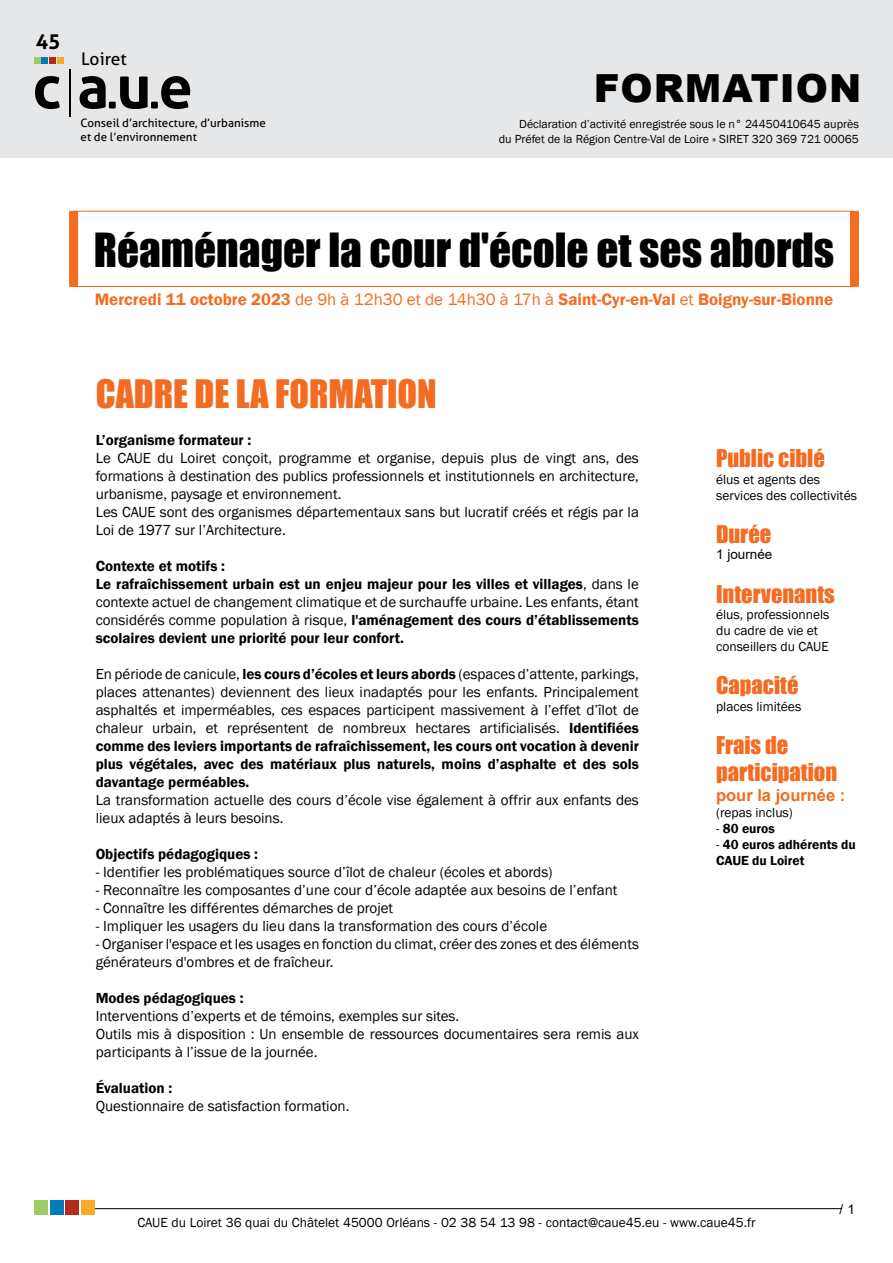
<style>
.page{position:relative;width:893px;height:1263px;background:#fff}
.page>*{position:absolute;margin:0;border:0;box-sizing:border-box;transform-origin:0 0}
.t1{font:43.2px "Impact";color:#000}
.t2{font:900 38.7px "Arial";letter-spacing:.025em;color:#000}
.t3{font:36px "Impact";color:#f36c21}
.t4{font:22.5px/27px "Impact";color:#f36c21}
.t5{font:700 20.7px "Aller";color:#000}
.t6{font:17.4px "Aller";color:#000}
.t7{font:600 16.95px "Franklin Gothic";color:#f36c21}
.t8{font:700 16.5px "Arial";color:#f36c21}
.t9{font:15px/18px "Franklin Gothic";color:#000}
.t10{font:600 15px/18px "Franklin Gothic";color:#000}
.t11{font:13.5px/16.2px "Franklin Gothic";color:#000}
.t12{font:600 13.5px/16.2px "Franklin Gothic";color:#000}
.t13{font:13.5px "Arial";color:#000}
.t14{font:12px/14.4px "Franklin Gothic";color:#000;text-align:right}
.t15{font:11.55px/14px "Aller";color:#000}
.s1{font-weight:400}
.s2{font-weight:600}
</style>
<div class="page">
<div style="left:0;top:0;width:893px;height:158px;background:#e6e7e8"></div>
<hr style="left:87px;top:1208px;width:755px;height:1px;background:#000">
<div style="left:41px;top:57px;width:7px;height:7px;background:#017cb7"></div>
<div style="left:34px;top:57px;width:6px;height:7px;background:#9bcd65"></div>
<div style="left:57px;top:57px;width:6px;height:7px;background:#fbaa29"></div>
<div style="left:49px;top:57px;width:7px;height:7px;background:#b22c1c"></div>
<hr style="left:69px;top:69px;width:2px;height:47px;background:#000">
<svg style="left:35px;top:76px;width:25px;height:33px"></svg>
<svg style="left:80px;top:76px;width:110px;height:33px"></svg>
<div style="left:50px;top:1201px;width:13px;height:14px;background:#017cb7"></div>
<div style="left:34px;top:1201px;width:14px;height:14px;background:#9bcd65"></div>
<div style="left:81px;top:1201px;width:14px;height:14px;background:#fbaa29"></div>
<div style="left:65px;top:1201px;width:14px;height:14px;background:#b22c1c"></div>
<hr style="left:72px;top:211px;width:782px;height:1px;background:#f36c21">
<hr style="left:72px;top:286px;width:782px;height:1px;background:#f36c21">
<div style="left:69px;top:211px;width:9px;height:76px;background:#f36c21"></div>
<div style="left:850px;top:211px;width:9px;height:76px;background:#f36c21"></div>
<h3 class="t5" style="left:36px;top:29px;width:26px">45</h3>
<p class="t6" style="left:81px;top:48px;width:47px">Loiret</p>
<p class="t15" style="left:81px;top:116px;width:187px">Conseil d’architecture, d’urbanisme et de l’environnement</p>
<h2 class="t2" style="left:594px;top:60px;width:269px">FORMATION</h2>
<p class="t14" style="left:499px;top:117px;width:362px">Déclaration d’activité enregistrée sous le n° 24450410645 auprès<br>du Préfet de la Région Centre-Val de Loire » SIRET 320 369 721 00065</p>
<h1 class="t1" style="left:94px;top:217px;width:742px">Réaménager la cour d'école et ses abords</h1>
<p class="t7" style="left:95px;top:289px;width:740px">Mercredi 11 octobre 2023 <span class="s1">de 9h à 12h30 et de 14h30 à 17h à</span> Saint-Cyr-en-Val <span class="s1">et</span> Boigny-sur-Bionne</p>
<h3 class="t3" style="left:96px;top:366px;width:343px">cadre de la formation</h3>
<p class="t10" style="left:96px;top:431px;width:157px">L’organisme formateur :</p>
<p class="t9" style="left:96px;top:450px;width:545px">Le CAUE du Loiret conçoit, programme et organise, depuis plus de vingt ans, des formations à destination des publics professionnels et institutionnels en architecture, urbanisme, paysage et environnement.<br>Les CAUE sont des organismes départementaux sans but lucratif créés et régis par la Loi de 1977 sur l’Architecture.</p>
<p class="t10" style="left:96px;top:557px;width:545px">Contexte et motifs :<br>Le rafraîchissement urbain est un enjeu majeur pour les villes et villages<span class="s1">, dans le contexte actuel de changement climatique et de surchauffe urbaine. Les enfants, étant considérés comme population à risque,</span> l'aménagement des cours d’établissements scolaires devient une priorité pour leur confort.</p>
<p class="t9" style="left:96px;top:666px;width:545px;text-align:justify">En période de canicule, <span class="s2">les cours d’écoles et leurs abords</span> (espaces d’attente, parkings, places attenantes) deviennent des lieux inadaptés pour les enfants. Principalement asphaltés et imperméables, ces espaces participent massivement à l’effet d’îlot de chaleur urbain, et représentent de nombreux hectares artificialisés. <span class="s2">Identifiées comme des leviers importants de rafraîchissement, les cours ont vocation à devenir plus végétales, avec des matériaux plus naturels, moins d’asphalte et des sols davantage perméables.</span></p>
<p class="t9" style="left:96px;top:792px;width:545px">La transformation actuelle des cours d’école vise également à offrir aux enfants des lieux adaptés à leurs besoins.</p>
<p class="t10" style="left:96px;top:845px;width:164px">Objectifs pédagogiques :</p>
<p class="t9" style="left:96px;top:864px;width:458px">- Identifier les problématiques source d’îlot de chaleur (écoles et abords)</p>
<p class="t9" style="left:96px;top:882px;width:523px">- Reconnaître les composantes d’une cour d’école adaptée aux besoins de l’enfant</p>
<p class="t9" style="left:96px;top:900px;width:299px">- Connaître les différentes démarches de projet</p>
<p class="t9" style="left:96px;top:918px;width:453px">- Impliquer les usagers du lieu dans la transformation des cours d’école</p>
<p class="t9" style="left:96px;top:936px;width:545px">- Organiser l'espace et les usages en fonction du climat, créer des zones et des éléments générateurs d'ombres et de fraîcheur.</p>
<p class="t10" style="left:96px;top:989px;width:149px">Modes pédagogiques :</p>
<p class="t9" style="left:96px;top:1008px;width:545px">Interventions d’experts et de témoins, exemples sur sites.<br>Outils mis à disposition : Un ensemble de ressources documentaires sera remis aux participants à l’issue de la journée.</p>
<p class="t10" style="left:96px;top:1079px;width:78px">Évaluation :</p>
<p class="t9" style="left:96px;top:1098px;width:255px">Questionnaire de satisfaction formation.</p>
<h3 class="t4" style="left:716px;top:445px;width:110px">Public ciblé</h3>
<p class="t11" style="left:716px;top:471px;width:142px">élus et agents des services des collectivités</p>
<h3 class="t4" style="left:716px;top:520px;width:57px">Durée</h3>
<p class="t13" style="left:716px;top:545px;width:58px">1 journée</p>
<h3 class="t4" style="left:716px;top:580px;width:120px">Intervenants</h3>
<p class="t11" style="left:716px;top:606px;width:115px">élus, professionnels du cadre de vie et conseillers du CAUE</p>
<h3 class="t4" style="left:716px;top:671px;width:84px">Capacité</h3>
<p class="t11" style="left:716px;top:698px;width:87px">places limitées</p>
<h3 class="t4" style="left:716px;top:731px;width:123px">Frais de participation</h3>
<p class="t8" style="left:716px;top:783px;width:131px">pour la journée :</p>
<p class="t11" style="left:716px;top:804px;width:78px">(repas inclus)</p>
<p class="t12" style="left:716px;top:820px;width:60px"><span class="s1">-</span> 80 euros</p>
<p class="t12" style="left:716px;top:837px;width:141px"><span class="s1">-</span> 40 euros adhérents du<br>CAUE du Loiret</p>
<p class="t11" style="left:137px;top:1215px;width:620px">CAUE du Loiret 36 quai du Châtelet 45000 Orléans - 02 38 54 13 98 - contact@caue45.eu - www.caue45.fr</p>
<p class="t13" style="left:839px;top:1200px;width:17px">/ 1</p>
</div>
